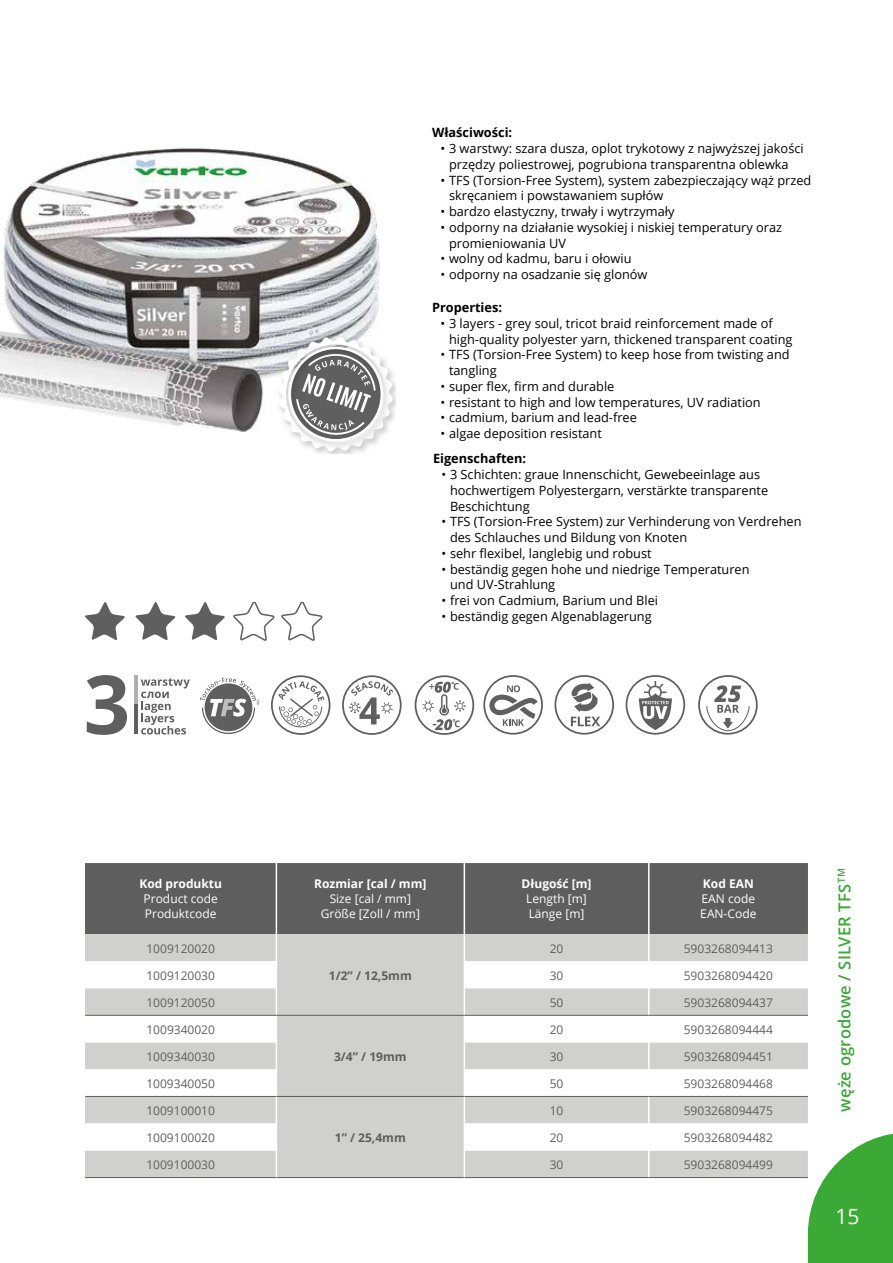
<style>
.page{position:relative;width:893px;height:1263px;background:#fff}
.page>*{position:absolute;margin:0;border:0;box-sizing:border-box;transform-origin:0 0}
.t1{font:21px "Open Sans";color:#fff}
.t2{font:600 16.5px "Open Sans";letter-spacing:.01em;color:#3aa935}
.t3{font:12.75px/15.8px "Open Sans";color:#000}
.t4{font:700 12.75px "Open Sans";color:#000}
.t5{font:12px "Open Sans";color:#5e5e5e}
.t6{font:12px/15px "Open Sans";color:#fff}
.t7{font:700 12px "Open Sans";color:#fff}
.t8{font:700 12px "Open Sans";color:#5e5e5e}
</style>
<div class="page">
<img style="left:0;top:148px;width:380px;height:284px">
<img style="left:275px;top:334px;width:121px;height:120px">
<svg style="left:278px;top:337px;width:115px;height:115px"></svg>
<div style="left:85px;top:863px;width:723px;height:71px;background:#5e5e5e"></div>
<hr style="left:276px;top:863px;width:1px;height:71px;background:#fff">
<hr style="left:464px;top:863px;width:1px;height:71px;background:#fff">
<hr style="left:648px;top:863px;width:1px;height:71px;background:#fff">
<svg style="left:85px;top:934px;width:808px;height:329px"></svg>
<svg style="left:271px;top:675px;width:59px;height:60px"></svg>
<svg style="left:342px;top:675px;width:60px;height:60px"></svg>
<svg style="left:483px;top:675px;width:60px;height:60px"></svg>
<svg style="left:554px;top:675px;width:60px;height:60px"></svg>
<svg style="left:626px;top:675px;width:59px;height:60px"></svg>
<svg style="left:87px;top:675px;width:40px;height:60px"></svg>
<svg style="left:134px;top:675px;width:56px;height:59px"></svg>
<svg style="left:415px;top:675px;width:59px;height:60px"></svg>
<svg style="left:698px;top:675px;width:60px;height:60px"></svg>
<svg style="left:85px;top:602px;width:40px;height:38px"></svg>
<svg style="left:135px;top:602px;width:41px;height:38px"></svg>
<svg style="left:185px;top:602px;width:40px;height:38px"></svg>
<svg style="left:233px;top:602px;width:89px;height:38px"></svg>
<svg style="left:200px;top:678px;width:59px;height:56px"></svg>
<p class="t4" style="left:432px;top:124px;width:82px">Właściwości:</p>
<p class="t3" style="left:441px;top:140px;width:365px;text-align:center">• 3 warstwy: szara dusza, oplot trykotowy z najwyższej jakości przędzy poliestrowej, pogrubiona transparentna oblewka</p>
<p class="t3" style="left:449px;top:172px;width:364px;text-indent:-9px">• TFS (Torsion-Free System), system zabezpieczający wąż przed skręcaniem i powstawaniem supłów</p>
<p class="t3" style="left:441px;top:203px;width:236px">• bardzo elastyczny, trwały i wytrzymały</p>
<p class="t3" style="left:449px;top:219px;width:335px;text-indent:-9px">• odporny na działanie wysokiej i niskiej temperatury oraz promieniowania UV</p>
<p class="t3" style="left:441px;top:250px;width:192px">• wolny od kadmu, baru i ołowiu</p>
<p class="t3" style="left:441px;top:266px;width:208px">• odporny na osadzanie się glonów</p>
<p class="t4" style="left:432px;top:299px;width:72px">Properties:</p>
<p class="t3" style="left:449px;top:315px;width:345px;text-indent:-9px">• 3 layers - grey soul, tricot braid reinforcement made of high-quality polyester yarn, thickened transparent coating</p>
<p class="t3" style="left:449px;top:347px;width:342px;text-indent:-9px">• TFS (Torsion-Free System) to keep hose from twisting and tangling</p>
<p class="t3" style="left:441px;top:378px;width:175px">• super flex, firm and durable</p>
<p class="t3" style="left:441px;top:394px;width:322px">• resistant to high and low temperatures, UV radiation</p>
<p class="t3" style="left:441px;top:410px;width:198px">• cadmium, barium and lead-free</p>
<p class="t3" style="left:441px;top:425px;width:163px">• algae deposition resistant</p>
<p class="t4" style="left:433px;top:450px;width:95px">Eigenschaften:</p>
<p class="t3" style="left:450px;top:466px;width:320px;text-indent:-9px">• 3 Schichten: graue Innenschicht, Gewebeeinlage aus hochwertigem Polyestergarn, verstärkte transparente<br>Beschichtung</p>
<p class="t3" style="left:450px;top:514px;width:353px;text-indent:-9px">• TFS (Torsion-Free System) zur Verhinderung von Verdrehen des Schlauches und Bildung von Knoten</p>
<p class="t3" style="left:441px;top:545px;width:212px">• sehr flexibel, langlebig und robust</p>
<p class="t3" style="left:450px;top:561px;width:301px;text-indent:-9px">• beständig gegen hohe und niedrige Temperaturen und UV-Strahlung</p>
<p class="t3" style="left:441px;top:592px;width:218px">• frei von Cadmium, Barium und Blei</p>
<p class="t3" style="left:441px;top:608px;width:212px">• beständig gegen Algenablagerung</p>
<p class="t7" style="left:139px;top:875px;width:84px">Kod produktu</p>
<p class="t6" style="left:144px;top:891px;width:76px">Product code<br>Produktcode</p>
<p class="t5" style="left:146px;top:940px;width:70px">1009120020</p>
<p class="t7" style="left:314px;top:875px;width:114px">Rozmiar [cal / mm]</p>
<p class="t6" style="left:321px;top:891px;width:101px;text-align:center">Size [cal / mm]<br>Größe [Zoll / mm]</p>
<p class="t7" style="left:522px;top:875px;width:71px">Długość [m]</p>
<p class="t6" style="left:526px;top:891px;width:62px">Length [m]<br>Länge [m]</p>
<p class="t7" style="left:703px;top:875px;width:52px">Kod EAN</p>
<p class="t6" style="left:700px;top:891px;width:58px">EAN code<br>EAN-Code</p>
<p class="t5" style="left:550px;top:940px;width:15px">20</p>
<p class="t5" style="left:684px;top:940px;width:91px">5903268094413</p>
<p class="t5" style="left:146px;top:967px;width:70px">1009120030</p>
<p class="t5" style="left:550px;top:967px;width:15px">30</p>
<p class="t5" style="left:684px;top:967px;width:91px">5903268094420</p>
<p class="t5" style="left:146px;top:994px;width:70px">1009120050</p>
<p class="t5" style="left:550px;top:994px;width:15px">50</p>
<p class="t5" style="left:684px;top:994px;width:91px">5903268094437</p>
<p class="t5" style="left:146px;top:1021px;width:70px">1009340020</p>
<p class="t8" style="left:334px;top:1048px;width:74px">3/4” / 19mm</p>
<p class="t8" style="left:329px;top:967px;width:84px">1/2” / 12,5mm</p>
<p class="t5" style="left:550px;top:1021px;width:15px">20</p>
<p class="t5" style="left:684px;top:1021px;width:91px">5903268094444</p>
<p class="t5" style="left:146px;top:1048px;width:70px">1009340030</p>
<p class="t5" style="left:550px;top:1048px;width:15px">30</p>
<p class="t5" style="left:684px;top:1048px;width:91px">5903268094451</p>
<p class="t5" style="left:146px;top:1075px;width:70px">1009340050</p>
<p class="t5" style="left:550px;top:1075px;width:15px">50</p>
<p class="t5" style="left:684px;top:1075px;width:91px">5903268094468</p>
<p class="t5" style="left:146px;top:1102px;width:70px">1009100010</p>
<p class="t8" style="left:335px;top:1129px;width:72px">1” / 25,4mm</p>
<p class="t5" style="left:550px;top:1102px;width:15px">10</p>
<p class="t5" style="left:684px;top:1102px;width:91px">5903268094475</p>
<p class="t5" style="left:146px;top:1129px;width:70px">1009100020</p>
<p class="t5" style="left:550px;top:1129px;width:15px">20</p>
<p class="t5" style="left:684px;top:1129px;width:91px">5903268094482</p>
<p class="t5" style="left:146px;top:1156px;width:70px">1009100030</p>
<p class="t5" style="left:550px;top:1156px;width:15px">30</p>
<p class="t5" style="left:684px;top:1156px;width:91px">5903268094499</p>
<p class="t2" style="left:833px;top:1112px;width:245px;rotate:-90deg">węże ogrodowe / SILVER TFS<sup>TM</sup></p>
<h1 class="t1" style="left:835px;top:1202px;width:26px">15</h1>
</div>
